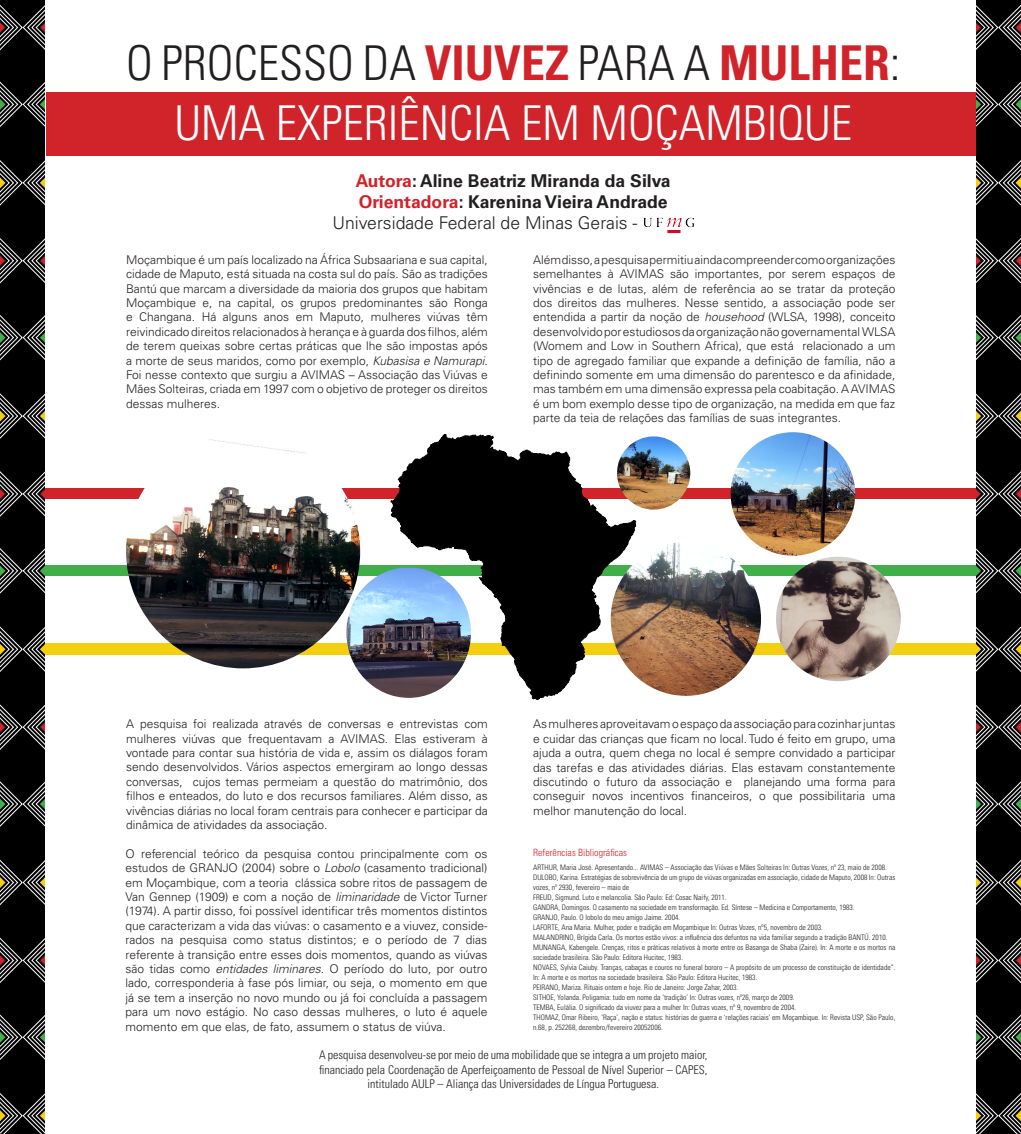
<style>
.page{position:relative;width:1021px;height:1134px;background:#fff}
.page>*{position:absolute;margin:0;border:0;box-sizing:border-box;transform-origin:0 0}
.Paragraph_Style_1{font:300 condensed 48px "Univers LT Std";color:#231f20}
.Paragraph_Style_1-2{font:300 condensed 48px "Univers LT Std";color:#fff}
.Paragraph_Style_1-3{font:700 17.6px "Univers LT Std";color:#231f20}
.Paragraph_Style_1-4{font:300 17.6px "Univers LT Std";color:#231f20}
.Paragraph_Style_1-5{font:300 12px/14.4px "Univers LT Std";color:#231f20;text-align:justify}
.Paragraph_Style_1-6{font:300 condensed 12px/14.4px "Univers LT Std";color:#231f20;text-align:center}
.Paragraph_Style_1-7{font:300 condensed 10px "Univers LT Std";color:#d1232a}
.Paragraph_Style_1-8{font:300 condensed 7.6px/10px "Univers LT Std";color:#231f20}
.s1{font-weight:700;color:#d1232a}
.s2{color:#d1232a}
.s3{color:#fff}
.s4{font-style:italic}
</style>
<div class="page">
<svg style="left:0;top:0;width:45px;height:1134px;background:#1d1c1b"></svg>
<svg style="left:975px;top:0;width:45px;height:1134px;background:#292828"></svg>
<div style="left:46px;top:93px;width:929px;height:63px;background:#d1232a"></div>
<div style="left:45px;top:489px;width:930px;height:10px;background:#d1232a"></div>
<div style="left:45px;top:565px;width:930px;height:11px;background:#40ae49"></div>
<div style="left:45px;top:644px;width:930px;height:11px;background:#f3cf10"></div>
<svg style="left:390px;top:434px;width:246px;height:266px"></svg>
<svg style="left:527px;top:575px;width:5px;height:9px"></svg>
<img style="left:126px;top:439px;width:234px;height:229px">
<img style="left:346px;top:568px;width:125px;height:130px">
<img style="left:610px;top:542px;width:151px;height:154px">
<img style="left:617px;top:436px;width:73px;height:74px;border-radius:37px">
<img style="left:730px;top:432px;width:125px;height:124px">
<img style="left:776px;top:557px;width:124px;height:124px;border-radius:62px">
<img style="left:643px;top:217px;width:52px;height:17px">
<p class="Paragraph_Style_1" style="left:126px;top:34px;width:776px">O PROCESSO DA <span class="s1">VIUVEZ</span> PARA A <span class="s1">MULHER</span>:</p>
<p class="Paragraph_Style_1-2" style="left:174px;top:94px;width:679px">UMA EXPERIÊNCIA EM MOÇAMBIQUE</p>
<p class="Paragraph_Style_1-3" style="left:356px;top:170px;width:316px"><span class="s2">Autora</span>: Aline Beatriz Miranda da Silva</p>
<p class="Paragraph_Style_1-3" style="left:359px;top:191px;width:310px"><span class="s2">Orientadora</span>: Karenina Vieira Andrade</p>
<p class="Paragraph_Style_1-4" style="left:332px;top:212px;width:363px">Universidade Federal de Minas Gerais - <span class="s3">UFMG</span></p>
<p class="Paragraph_Style_1-5" style="left:126px;top:252px;width:363px">Moçambique é um país localizado na África Subsaariana e sua capital, cidade de Maputo, está situada na costa sul do país. São as tradições Bantú que marcam a diversidade da maioria dos grupos que habitam Moçambique e, na capital, os grupos predominantes são Ronga e Changana. Há alguns anos em Maputo, mulheres viúvas têm reivindicado direitos relacionados à herança e à guarda dos filhos, além de terem queixas sobre certas práticas que lhe são impostas após a morte de seus maridos, como por exemplo, <span class="s4">Kubasisa e Namurapi</span>.<br>Foi nesse contexto que surgiu a AVIMAS – Associação das Viúvas e Mães Solteiras, criada em 1997 com o objetivo de proteger os direitos dessas mulheres.</p>
<p class="Paragraph_Style_1-5" style="left:533px;top:252px;width:364px">Além disso, a pesquisa permitiu ainda compreender como organizações semelhantes à AVIMAS são importantes, por serem espaços de vivências e de lutas, além de referência ao se tratar da proteção dos direitos das mulheres. Nesse sentido, a associação pode ser entendida a partir da noção de <span class="s4">househood</span> (WLSA, 1998), conceito desenvolvido por estudiosos da organização não governamental WLSA (Womem and Low in Southern Africa), que está relacionado a um tipo de agregado familiar que expande a definição de família, não a definindo somente em uma dimensão do parentesco e da afinidade, mas também em uma dimensão expressa pela coabitação. A AVIMAS é um bom exemplo desse tipo de organização, na medida em que faz parte da teia de relações das famílias de suas integrantes.</p>
<p class="Paragraph_Style_1-5" style="left:126px;top:717px;width:363px">A pesquisa foi realizada através de conversas e entrevistas com mulheres viúvas que frequentavam a AVIMAS. Elas estiveram à vontade para contar sua história de vida e, assim os diálagos foram sendo desenvolvidos. Vários aspectos emergiram ao longo dessas conversas, cujos temas permeiam a questão do matrimônio, dos filhos e enteados, do luto e dos recursos familiares. Além disso, as vivências diárias no local foram centrais para conhecer e participar da dinâmica de atividades da associação.</p>
<p class="Paragraph_Style_1-5" style="left:126px;top:846px;width:363px">O referencial teórico da pesquisa contou principalmente com os estudos de GRANJO (2004) sobre o <span class="s4">Lobolo</span> (casamento tradicional) em Moçambique, com a teoria clássica sobre ritos de passagem de Van Gennep (1909) e com a noção de <span class="s4">liminaridade</span> de Victor Turner (1974). A partir disso, foi possível identificar três momentos distintos que caracterizam a vida das viúvas: o casamento e a viuvez, conside&shy;rados na pesquisa como status distintos; e o período de 7 dias referente à transição entre esses dois momentos, quando as viúvas são tidas como <span class="s4">entidades liminares</span>. O período do luto, por outro lado, corresponderia à fase pós limiar, ou seja, o momento em que já se tem a inserção no novo mundo ou já foi concluída a passagem para um novo estágio. No caso dessas mulheres, o luto é aquele momento em que elas, de fato, assumem o status de viúva.</p>
<p class="Paragraph_Style_1-6" style="left:319px;top:1048px;width:390px">A pesquisa desenvolveu-se por meio de uma mobilidade que se integra a um projeto maior, financiado pela Coordenação de Aperfeiçoamento de Pessoal de Nível Superior – CAPES, intitulado AULP – Aliança das Universidades de Língua Portuguesa.</p>
<p class="Paragraph_Style_1-5" style="left:533px;top:717px;width:364px">As mulheres aproveitavam o espaço da associação para cozinhar juntas e cuidar das crianças que ficam no local. Tudo é feito em grupo, uma ajuda a outra, quem chega no local é sempre convidado a participar das tarefas e das atividades diárias. Elas estavam constantemente discutindo o futuro da associação e planejando uma forma para conseguir novos incentivos financeiros, o que possibilitaria uma melhor manutenção do local.</p>
<p class="Paragraph_Style_1-7" style="left:533px;top:847px;width:95px">Referências Bibliográficas</p>
<p class="Paragraph_Style_1-8" style="left:533px;top:862px;width:355px">ARTHUR, Maria José. Apresentando... AVIMAS – Associação das Viúvas e Mães Solteiras In: Outras Vozes, nº 23, maio de 2008.</p>
<p class="Paragraph_Style_1-8" style="left:533px;top:872px;width:364px">DULOBO, Karina. Estratégias de sobrevivência de um grupo de viúvas organizadas em associação, cidade de Maputo, 2008 In: Outras vozes, nº 2930, fevereiro – maio de</p>
<p class="Paragraph_Style_1-8" style="left:533px;top:892px;width:195px">FREUD, Sigmund. Luto e melancolia. São Paulo: Ed: Cosac Naify, 2011.</p>
<p class="Paragraph_Style_1-8" style="left:533px;top:902px;width:323px">GANDRA, Domingos. O casamento na sociedade em transformação. Ed. Síntese – Medicina e Comportamento, 1983.</p>
<p class="Paragraph_Style_1-8" style="left:533px;top:912px;width:148px">GRANJO, Paulo. O lobolo do meu amigo Jaime. 2004.</p>
<p class="Paragraph_Style_1-8" style="left:533px;top:922px;width:291px">LAFORTE, Ana Maria. Mulher, poder e tradição em Moçambique In: Outras Vozes, nº5, novembro de 2003.</p>
<p class="Paragraph_Style_1-8" style="left:533px;top:932px;width:356px">MALANDRINO, Brígida Carla. Os mortos estão vivos: a influência dos defuntos na vida familiar segundo a tradição BANTÚ. 2010.</p>
<p class="Paragraph_Style_1-8" style="left:533px;top:942px;width:364px">MUNANGA, Kabengele. Crenças, ritos e práticas relativos à morte entre os Basanga de Shaba (Zaire). In: A morte e os mortos na sociedade brasileira. São Paulo: Editora Hucitec, 1983.</p>
<p class="Paragraph_Style_1-8" style="left:533px;top:962px;width:364px">NOVAES, Sylvia Caiuby. Tranças, cabaças e couros no funeral bororo – A propósito de um processo de constituição de identidade”.<br>In: A morte e os mortos na sociedade brasileira. São Paulo: Editora Hucitec, 1983.</p>
<p class="Paragraph_Style_1-8" style="left:533px;top:982px;width:206px">PEIRANO, Mariza. Rituais ontem e hoje. Rio de Janeiro: Jorge Zahar, 2003.</p>
<p class="Paragraph_Style_1-8" style="left:533px;top:992px;width:263px">SITHOE, Yolanda. Poligamia: tudo em nome da ‘tradição’ In: Outras vozes, nº26, março de 2009.</p>
<p class="Paragraph_Style_1-8" style="left:533px;top:1002px;width:264px">TEMBA, Eulália. O significado da viuvez para a mulher In: Outras vozes, nº 9, novembro de 2004.</p>
<p class="Paragraph_Style_1-8" style="left:533px;top:1012px;width:363px">THOMAZ, Omar Ribeiro, ‘Raça’, nação e status: histórias de guerra e ‘relações raciais’ em Moçambique. In: Revista USP, São Paulo, n.68, p. 252268, dezembro/fevereiro 20052006.</p>
</div>
